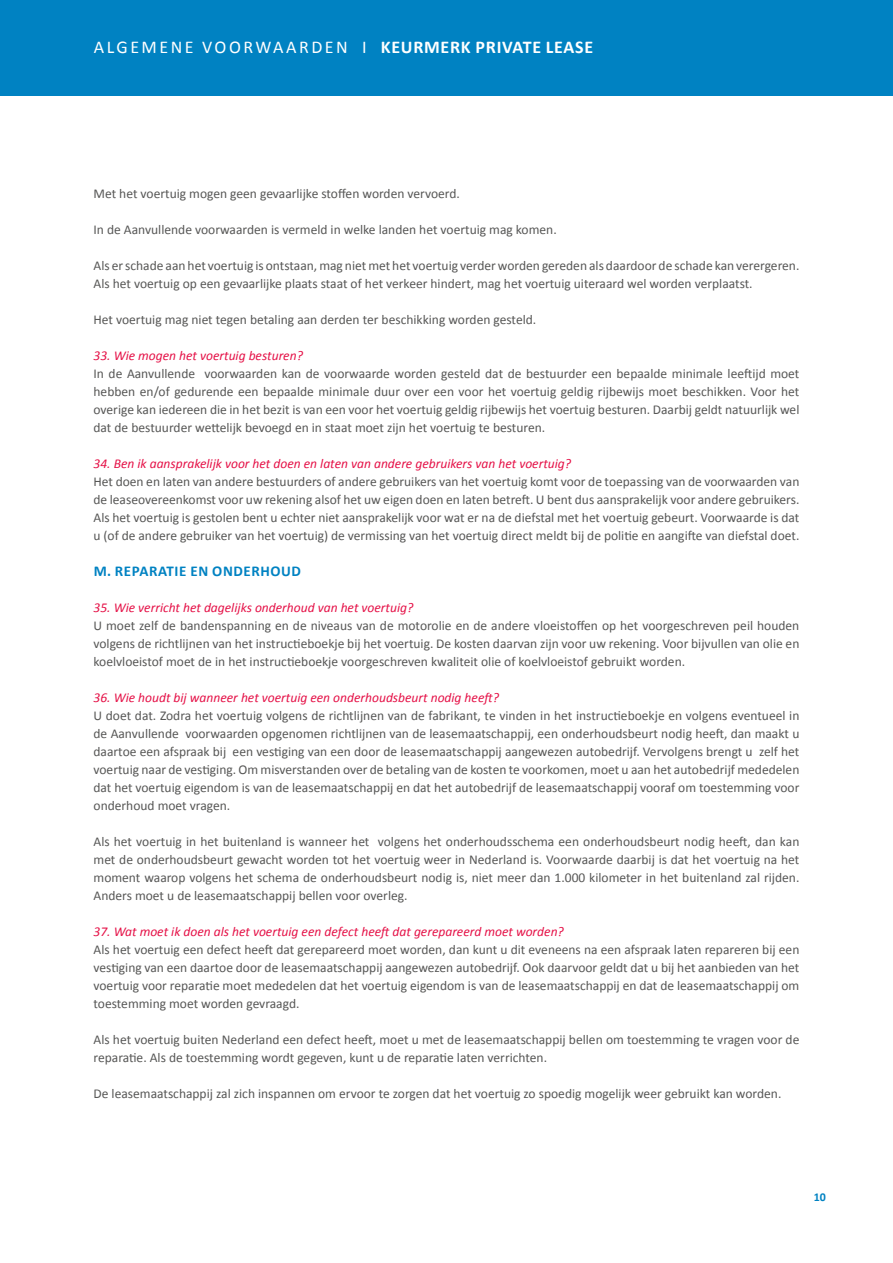
<style>
.page{position:relative;width:893px;height:1263px;background:#fff}
.page>*{position:absolute;margin:0;border:0;box-sizing:border-box;transform-origin:0 0}
.t1{font:18px "Calibri";letter-spacing:.14em;color:#fff}
.t2{font:700 15px "Calibri";letter-spacing:.04em;color:#0082c2}
.t3{font:13.5px/18px "Calibri";color:#575756;text-align:justify}
.t4{font:italic 13.5px "Calibri";color:#e51147}
.t5{font:700 12px "Calibri";color:#0082c2}
.s1{font-weight:700}
</style>
<div class="page">
<div style="left:0;top:0;width:893px;height:96px;background:#0082c2"></div>
<h1 class="t1" style="left:94px;top:35px;width:501px">ALGEMENE VOORWAARDEN I <span class="s1">KEURMERK PRIVATE LEASE</span></h1>
<p class="t3" style="left:94px;top:185px;width:368px">Met het voertuig mogen geen gevaarlijke stoffen worden vervoerd.</p>
<p class="t3" style="left:94px;top:221px;width:465px">In de Aanvullende voorwaarden is vermeld in welke landen het voertuig mag komen.</p>
<p class="t3" style="left:94px;top:257px;width:707px">Als er schade aan het voertuig is ontstaan, mag niet met het voertuig verder worden gereden als daardoor de schade kan verergeren.<br>Als het voertuig op een gevaarlijke plaats staat of het verkeer hindert, mag het voertuig uiteraard wel worden verplaatst.</p>
<p class="t3" style="left:94px;top:311px;width:444px">Het voertuig mag niet tegen betaling aan derden ter beschikking worden gesteld.</p>
<p class="t4" style="left:94px;top:346px;width:211px">33. Wie mogen het voertuig besturen?</p>
<p class="t3" style="left:94px;top:365px;width:707px">In de Aanvullende voorwaarden kan de voorwaarde worden gesteld dat de bestuurder een bepaalde minimale leeftijd moet hebben en/of gedurende een bepaalde minimale duur over een voor het voertuig geldig rijbewijs moet beschikken. Voor het overige kan iedereen die in het bezit is van een voor het voertuig geldig rijbewijs het voertuig besturen. Daarbij geldt natuurlijk wel dat de bestuurder wettelijk bevoegd en in staat moet zijn het voertuig te besturen.</p>
<p class="t4" style="left:94px;top:454px;width:479px">34. Ben ik aansprakelijk voor het doen en laten van andere gebruikers van het voertuig?</p>
<p class="t3" style="left:94px;top:473px;width:707px">Het doen en laten van andere bestuurders of andere gebruikers van het voertuig komt voor de toepassing van de voorwaarden van de leaseovereenkomst voor uw rekening alsof het uw eigen doen en laten betreft. U bent dus aansprakelijk voor andere gebruikers.<br>Als het voertuig is gestolen bent u echter niet aansprakelijk voor wat er na de diefstal met het voertuig gebeurt. Voorwaarde is dat u (of de andere gebruiker van het voertuig) de vermissing van het voertuig direct meldt bij de politie en aangifte van diefstal doet.</p>
<p class="t2" style="left:94px;top:561px;width:209px">M. REPARATIE EN ONDERHOUD</p>
<p class="t4" style="left:94px;top:598px;width:321px">35. Wie verricht het dagelijks onderhoud van het voertuig?</p>
<p class="t3" style="left:94px;top:617px;width:707px">U moet zelf de bandenspanning en de niveaus van de motorolie en de andere vloeistoffen op het voorgeschreven peil houden volgens de richtlijnen van het instructieboekje bij het voertuig. De kosten daarvan zijn voor uw rekening. Voor bijvullen van olie en koelvloeistof moet de in het instructieboekje voorgeschreven kwaliteit olie of koelvloeistof gebruikt worden.</p>
<p class="t4" style="left:94px;top:688px;width:407px">36. Wie houdt bij wanneer het voertuig een onderhoudsbeurt nodig heeft?</p>
<p class="t3" style="left:94px;top:707px;width:707px">U doet dat. Zodra het voertuig volgens de richtlijnen van de fabrikant, te vinden in het instructieboekje en volgens eventueel in de Aanvullende voorwaarden opgenomen richtlijnen van de leasemaatschappij, een onderhoudsbeurt nodig heeft, dan maakt u daartoe een afspraak bij een vestiging van een door de leasemaatschappij aangewezen autobedrijf. Vervolgens brengt u zelf het voertuig naar de vestiging. Om misverstanden over de betaling van de kosten te voorkomen, moet u aan het autobedrijf mededelen dat het voertuig eigendom is van de leasemaatschappij en dat het autobedrijf de leasemaatschappij vooraf om toestemming voor onderhoud moet vragen.</p>
<p class="t3" style="left:94px;top:833px;width:707px">Als het voertuig in het buitenland is wanneer het volgens het onderhoudsschema een onderhoudsbeurt nodig heeft, dan kan met de onderhoudsbeurt gewacht worden tot het voertuig weer in Nederland is. Voorwaarde daarbij is dat het voertuig na het moment waarop volgens het schema de onderhoudsbeurt nodig is, niet meer dan 1.000 kilometer in het buitenland zal rijden.<br>Anders moet u de leasemaatschappij bellen voor overleg.</p>
<p class="t4" style="left:94px;top:922px;width:472px">37. Wat moet ik doen als het voertuig een defect heeft dat gerepareerd moet worden?</p>
<p class="t3" style="left:94px;top:941px;width:707px">Als het voertuig een defect heeft dat gerepareerd moet worden, dan kunt u dit eveneens na een afspraak laten repareren bij een vestiging van een daartoe door de leasemaatschappij aangewezen autobedrijf. Ook daarvoor geldt dat u bij het aanbieden van het voertuig voor reparatie moet mededelen dat het voertuig eigendom is van de leasemaatschappij en dat de leasemaatschappij om toestemming moet worden gevraagd.</p>
<p class="t3" style="left:94px;top:1031px;width:707px">Als het voertuig buiten Nederland een defect heeft, moet u met de leasemaatschappij bellen om toestemming te vragen voor de reparatie. Als de toestemming wordt gegeven, kunt u de reparatie laten verrichten.</p>
<p class="t3" style="left:94px;top:1085px;width:689px">De leasemaatschappij zal zich inspannen om ervoor te zorgen dat het voertuig zo spoedig mogelijk weer gebruikt kan worden.</p>
<p class="t5" style="left:814px;top:1189px;width:14px">10</p>
</div>
